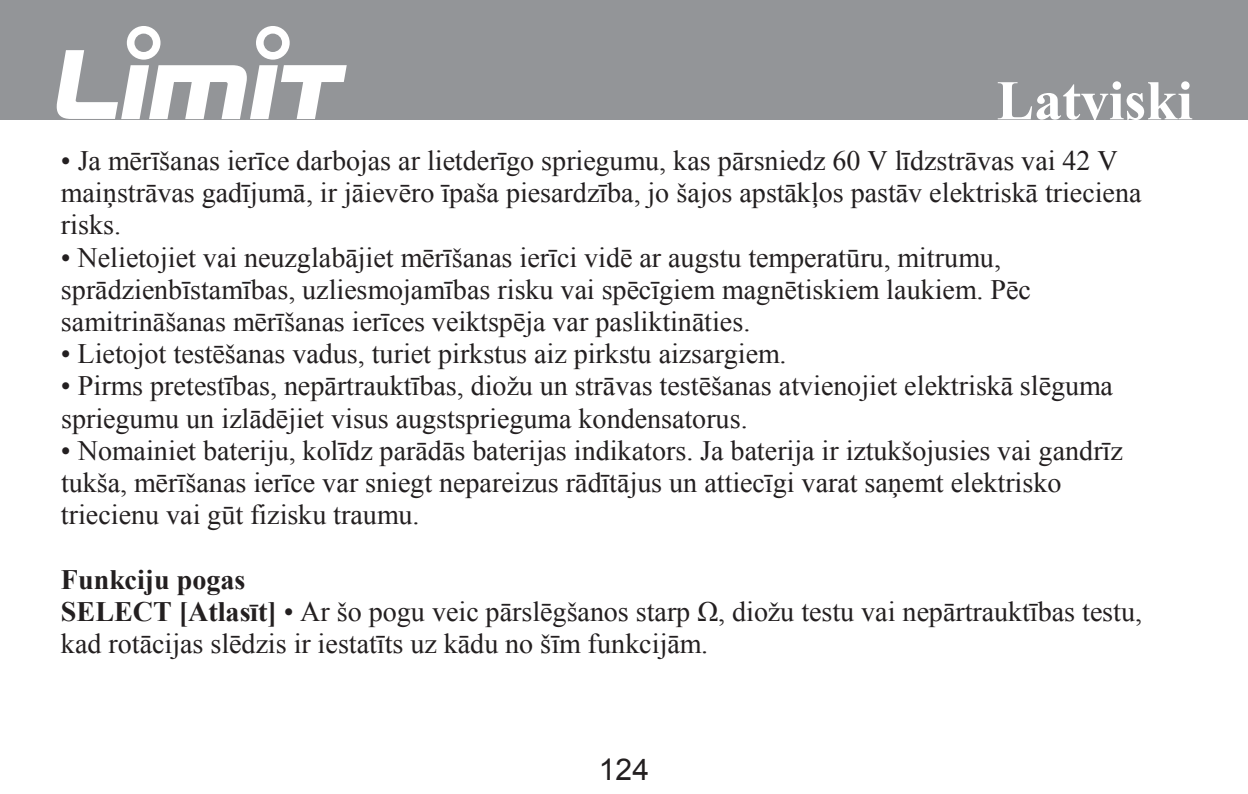
<style>
.page{position:relative;width:1248px;height:794px;background:#fff}
.page>*{position:absolute;margin:0;border:0;box-sizing:border-box;transform-origin:0 0}
.t1{font:700 56px "Times New Roman";color:#fff}
.t2{font:30px "Arial";color:#231f20}
.t3{font:28px/32px "Times New Roman";color:#231f20}
.s1{font-weight:700}
</style>
<div class="page">
<div style="left:0;top:0;width:1247px;height:119px;background:#939598"></div>
<svg style="left:57px;top:26px;width:290px;height:93px"></svg>
<p class="t1" style="left:996px;top:62px;width:198px">Latviski</p>
<p class="t3" style="left:61px;top:144px;width:1082px">• Ja mērīšanas ierīce darbojas ar lietderīgo spriegumu, kas pārsniedz 60 V līdzstrāvas vai 42 V maiņstrāvas gadījumā, ir jāievēro īpaša piesardzība, jo šajos apstākļos pastāv elektriskā trieciena risks.</p>
<p class="t3" style="left:61px;top:241px;width:971px">• Nelietojiet vai neuzglabājiet mērīšanas ierīci vidē ar augstu temperatūru, mitrumu, sprādzienbīstamības, uzliesmojamības risku vai spēcīgiem magnētiskiem laukiem. Pēc samitrināšanas mērīšanas ierīces veiktspēja var pasliktināties.</p>
<p class="t3" style="left:61px;top:337px;width:727px">• Lietojot testēšanas vadus, turiet pirkstus aiz pirkstu aizsargiem.</p>
<p class="t3" style="left:61px;top:369px;width:1053px">• Pirms pretestības, nepārtrauktības, diožu un strāvas testēšanas atvienojiet elektriskā slēguma spriegumu un izlādējiet visus augstsprieguma kondensatorus.</p>
<p class="t3" style="left:61px;top:434px;width:1063px">• Nomainiet bateriju, kolīdz parādās baterijas indikators. Ja baterija ir iztukšojusies vai gandrīz tukša, mērīšanas ierīce var sniegt nepareizus rādītājus un attiecīgi varat saņemt elektrisko triecienu vai gūt fizisku traumu.</p>
<p class="t3" style="left:61px;top:563px;width:1082px"><span class="s1">Funkciju pogas<br>SELECT [Atlasīt]</span> • Ar šo pogu veic pārslēgšanos starp Ω, diožu testu vai nepārtrauktības testu, kad rotācijas slēdzis ir iestatīts uz kādu no šīm funkcijām.</p>
<p class="t2" style="left:599px;top:750px;width:52px">124</p>
</div>
